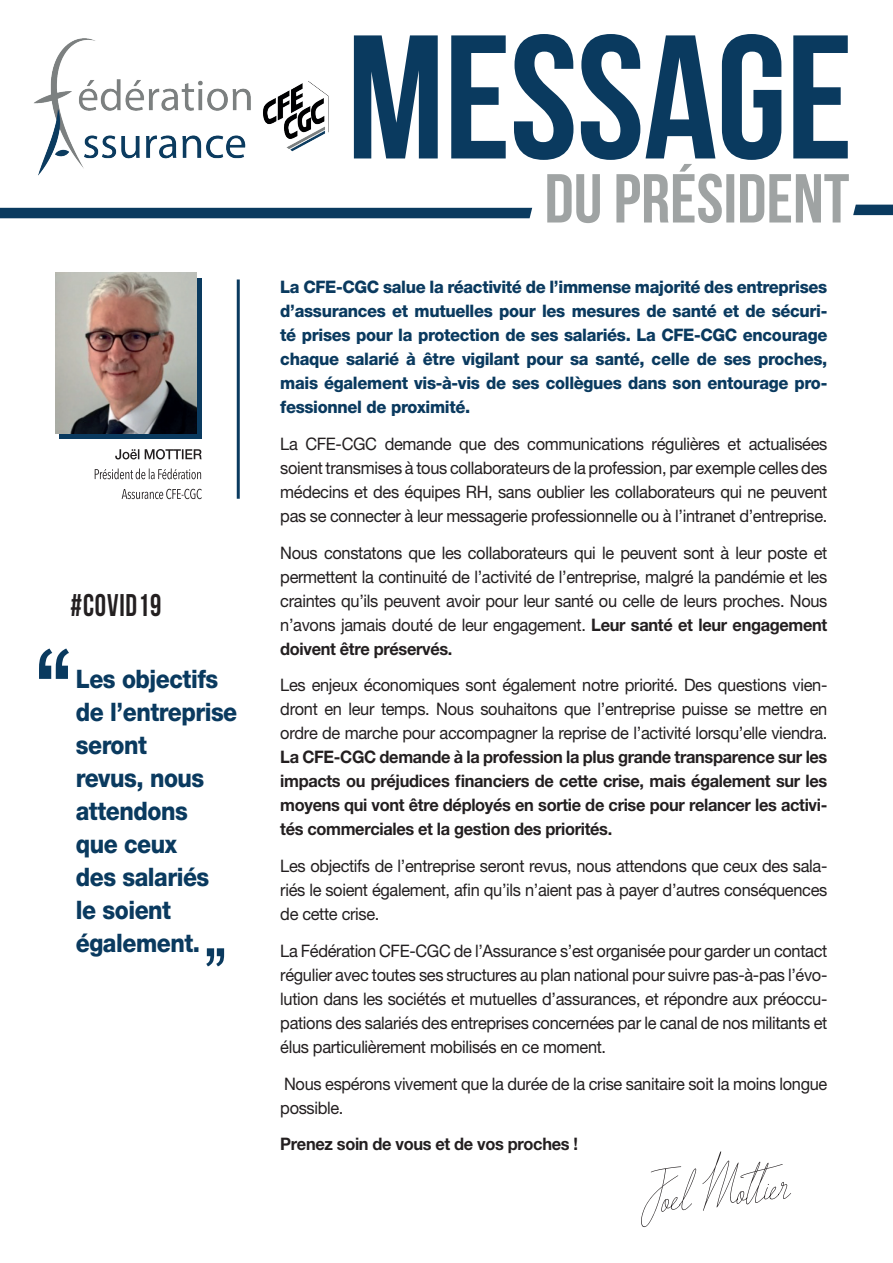
<style>
.page{position:relative;width:893px;height:1263px;background:#fff}
.page>*{position:absolute;margin:0;border:0;box-sizing:border-box;transform-origin:0 0}
.t1{font:31.35px "Bebas Neue";letter-spacing:.03em;color:#231f20;scale:.91 1}
.t2{font:800 25.5px/33px "Helvetica Neue LT Pro";letter-spacing:-.02em;color:#0a3a5f;scale:.9 1}
.t3{font:17.25px/24px "Helvetica Neue LT Pro";letter-spacing:-.02em;color:#231f20;text-align:justify;scale:.95 1}
.t4{font:800 17.25px/24px "Helvetica Neue LT Pro";letter-spacing:-.02em;color:#0a3a5f;text-align:justify;scale:.95 1}
.t5{font:700 17.25px/24px "Helvetica Neue LT Pro";letter-spacing:-.02em;color:#231f20;text-align:justify;scale:.95 1}
.s1{font-weight:700}
</style>
<div class="page">
<svg style="left:354px;top:34px;width:494px;height:126px;fill:#0a3a5f"></svg>
<svg style="left:547px;top:164px;width:302px;height:59px"></svg>
<img style="left:34px;top:38px;width:294px;height:137px">
<div style="left:0;top:208px;width:531px;height:10px;background:#0a3a5f"></div>
<div style="left:854px;top:205px;width:39px;height:10px;background:#0a3a5f"></div>
<svg style="left:122px;top:489px;width:80px;height:10px"></svg>
<svg style="left:95px;top:468px;width:106px;height:11px"></svg>
<svg style="left:115px;top:449px;width:87px;height:10px"></svg>
<div style="left:59px;top:278px;width:143px;height:161px;background:#0a3a5f"></div>
<img style="left:56px;top:272px;width:141px;height:161px">
<hr style="left:237px;top:279px;width:3px;height:220px;background:#0a3a5f">
<svg style="left:641px;top:1151px;width:150px;height:76px"></svg>
<svg style="left:39px;top:648px;width:30px;height:31px"></svg>
<svg style="left:206px;top:948px;width:18px;height:18px"></svg>
<h1 class="t1" style="left:71px;top:588px;width:102px">#COVID19</h1>
<h2 class="t2" style="left:76px;top:663px;width:181px">Les objectifs de l’entreprise seront<br>revus, nous attendons<br>que ceux<br>des salariés<br>le soient également.</h2>
<p class="t4" style="left:280px;top:275px;width:577px">La CFE-CGC salue la réactivité de l’immense majorité des entreprises d’assurances et mutuelles pour les mesures de santé et de sécuri&shy;té prises pour la protection de ses salariés. La CFE-CGC encourage chaque salarié à être vigilant pour sa santé, celle de ses proches, mais également vis-à-vis de ses collègues dans son entourage pro&shy;fessionnel de proximité.</p>
<p class="t3" style="left:280px;top:431px;width:577px">La CFE-CGC demande que des communications régulières et actualisées soient transmises à tous collaborateurs de la profession, par exemple celles des médecins et des équipes RH, sans oublier les collaborateurs qui ne peuvent pas se connecter à leur messagerie professionnelle ou à l’intranet d’entreprise.</p>
<p class="t3" style="left:280px;top:540px;width:577px">Nous constatons que les collaborateurs qui le peuvent sont à leur poste et permettent la continuité de l’activité de l’entreprise, malgré la pandémie et les craintes qu’ils peuvent avoir pour leur santé ou celle de leurs proches. Nous n’avons jamais douté de leur engagement. <span class="s1">Leur santé et leur engagement doivent être préservés.</span></p>
<p class="t3" style="left:280px;top:673px;width:577px">Les enjeux économiques sont également notre priorité. Des questions vien&shy;dront en leur temps. Nous souhaitons que l’entreprise puisse se mettre en ordre de marche pour accompagner la reprise de l’activité lorsqu’elle viendra.</p>
<p class="t5" style="left:280px;top:745px;width:577px">La CFE-CGC demande à la profession la plus grande transparence sur les impacts ou préjudices financiers de cette crise, mais également sur les moyens qui vont être déployés en sortie de crise pour relancer les activi&shy;tés commerciales et la gestion des priorités.</p>
<p class="t3" style="left:280px;top:854px;width:577px">Les objectifs de l’entreprise seront revus, nous attendons que ceux des sala&shy;riés le soient également, afin qu’ils n’aient pas à payer d’autres conséquences de cette crise.</p>
<p class="t3" style="left:280px;top:938px;width:577px">La Fédération CFE-CGC de l’Assurance s’est organisée pour garder un contact régulier avec toutes ses structures au plan national pour suivre pas-à-pas l’évo&shy;lution dans les sociétés et mutuelles d’assurances, et répondre aux préoccu&shy;pations des salariés des entreprises concernées par le canal de nos militants et élus particulièrement mobilisés en ce moment.</p>
<p class="t3" style="left:280px;top:1071px;width:577px">Nous espérons vivement que la durée de la crise sanitaire soit la moins longue possible.</p>
<p class="t5" style="left:280px;top:1132px;width:315px">Prenez soin de vous et de vos proches !</p>
</div>
